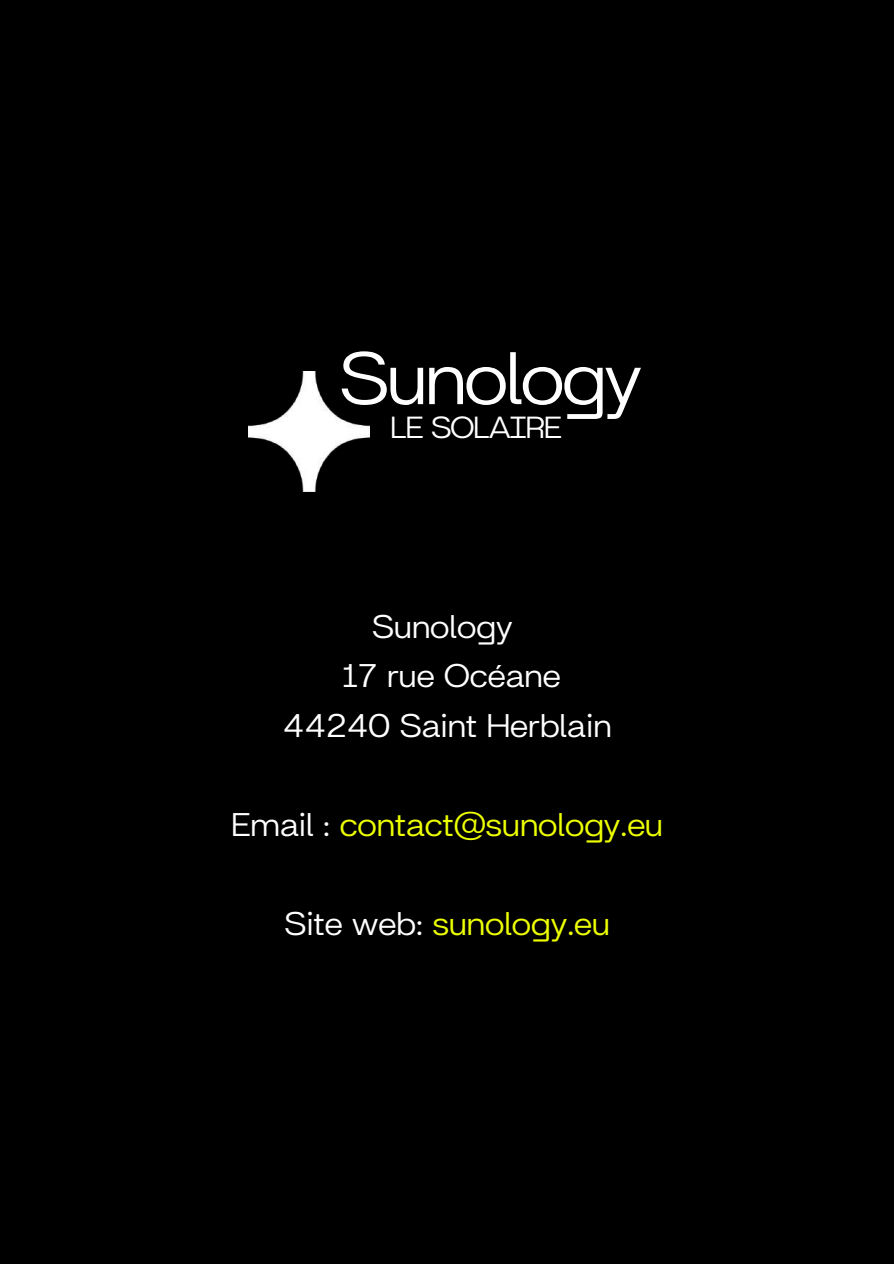
<style>
.page{position:relative;width:894px;height:1264px;background:#fff}
.page>*{position:absolute;margin:0;border:0;box-sizing:border-box;transform-origin:0 0}
.t1{font:80.85px "Britanica";letter-spacing:-.025em;color:#fff}
.t2{font:35.7px "Britanica";color:#edff00}
.t3{font:35.7px/49.5px "Britanica";color:#fff;text-align:center}
.t4{font:33.15px "Britanica";letter-spacing:-.025em;color:#fff}
.s1{color:#fff}
</style>
<div class="page">
<div style="left:0;top:0;width:893px;height:1263px;background:#000"></div>
<img style="left:249px;top:371px;width:121px;height:121px">
<h1 class="t1" style="left:339px;top:322px;width:304px">Sunology</h1>
<p class="t4" style="left:390px;top:404px;width:173px">LE SOLAIRE</p>
<p class="t3" style="left:283px;top:598px;width:330px">Sunology<br>17 rue Océane<br>44240 Saint Herblain</p>
<p class="t2" style="left:231px;top:799px;width:433px"><span class="s1">Email :</span> contact@sunology.eu</p>
<p class="t2" style="left:284px;top:898px;width:327px"><span class="s1">Site web:</span> sunology.eu</p>
</div>
